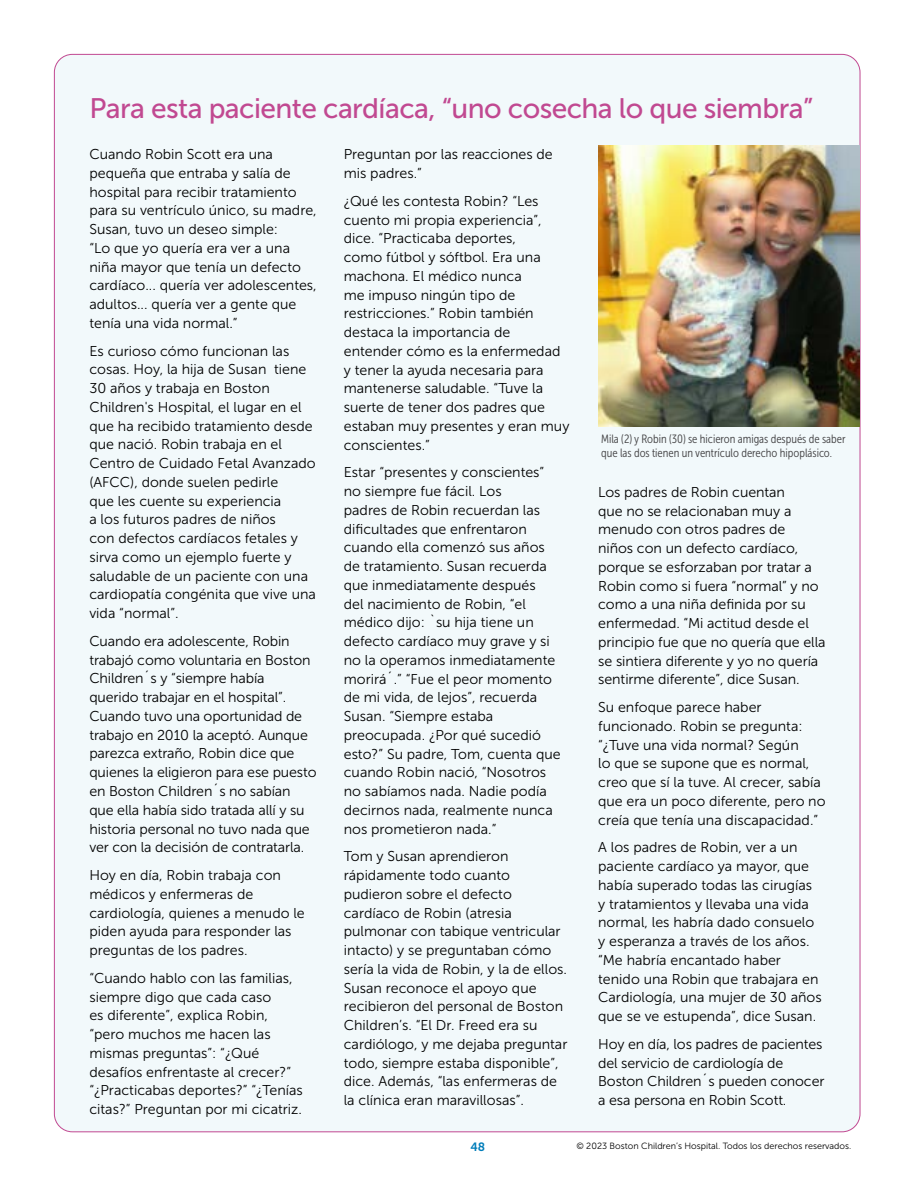
<style>
.page{position:relative;width:918px;height:1188px;background:#fff}
.page>*{position:absolute;margin:0;border:0;box-sizing:border-box;transform-origin:0 0}
.t1{font:28.2px "Museo Sans 500";letter-spacing:-.02em;color:#c14991}
.t2{font:14.25px/18.8px "Museo Sans 300";color:#000}
.t3{font:12px/14.4px "Museo Sans Cond 300";color:#414042}
.t4{font:12px "Museo Sans 700";color:#007dba}
.t5{font:9px "Museo Sans 300";color:#000}
</style>
<div class="page">
<div style="left:54px;top:54px;width:806px;height:1078px;background:#f2f9fb;border-radius:18px"></div>
<img style="left:598px;top:145px;width:262px;height:282px">
<h1 class="t1" style="left:89px;top:93px;width:725px">Para esta paciente cardíaca, “uno cosecha lo que siembra”</h1>
<p class="t2" style="left:89px;top:145px;width:229px">Cuando Robin Scott era una pequeña que entraba y salía de hospital para recibir tratamiento para su ventrículo único, su madre,<br>Susan, tuvo un deseo simple:<br>“Lo que yo quería era ver a una niña mayor que tenía un defecto cardíaco... quería ver adolescentes, adultos... quería ver a gente que tenía una vida normal.”</p>
<p class="t2" style="left:89px;top:342px;width:228px">Es curioso cómo funcionan las cosas. Hoy, la hija de Susan tiene<br>30 años y trabaja en Boston<br>Children's Hospital, el lugar en el que ha recibido tratamiento desde que nació. Robin trabaja en el<br>Centro de Cuidado Fetal Avanzado (AFCC), donde suelen pedirle<br>que les cuente su experiencia<br>a los futuros padres de niños<br>con defectos cardíacos fetales y sirva como un ejemplo fuerte y saludable de un paciente con una cardiopatía congénita que vive una vida “normal”.</p>
<p class="t2" style="left:89px;top:632px;width:229px">Cuando era adolescente, Robin trabajó como voluntaria en Boston<br>Children´s y “siempre había querido trabajar en el hospital”.<br>Cuando tuvo una oportunidad de trabajo en 2010 la aceptó. Aunque parezca extraño, Robin dice que quienes la eligieron para ese puesto en Boston Children´s no sabían que ella había sido tratada allí y su historia personal no tuvo nada que ver con la decisión de contratarla.</p>
<p class="t2" style="left:89px;top:866px;width:217px">Hoy en día, Robin trabaja con médicos y enfermeras de cardiología, quienes a menudo le piden ayuda para responder las preguntas de los padres.</p>
<p class="t2" style="left:89px;top:969px;width:215px">“Cuando hablo con las familias, siempre digo que cada caso<br>es diferente”, explica Robin, “pero muchos me hacen las mismas preguntas”: “¿Qué desafíos enfrentaste al crecer?” “¿Practicabas deportes?” “¿Tenías citas?” Preguntan por mi cicatriz.</p>
<p class="t2" style="left:344px;top:145px;width:211px">Preguntan por las reacciones de mis padres.”</p>
<p class="t2" style="left:344px;top:192px;width:227px">¿Qué les contesta Robin? “Les cuento mi propia experiencia”, dice. “Practicaba deportes,<br>como fútbol y sóftbol. Era una machona. El médico nunca<br>me impuso ningún tipo de restricciones.” Robin también destaca la importancia de entender cómo es la enfermedad y tener la ayuda necesaria para mantenerse saludable. “Tuve la suerte de tener dos padres que estaban muy presentes y eran muy conscientes.”</p>
<p class="t2" style="left:344px;top:463px;width:218px">Estar “presentes y conscientes” no siempre fue fácil. Los<br>padres de Robin recuerdan las dificultades que enfrentaron cuando ella comenzó sus años de tratamiento. Susan recuerda que inmediatamente después<br>del nacimiento de Robin, “el médico dijo: `su hija tiene un defecto cardíaco muy grave y si no la operamos inmediatamente morirá´.” “Fue el peor momento de mi vida, de lejos”, recuerda<br>Susan. “Siempre estaba preocupada. ¿Por qué sucedió esto?” Su padre, Tom, cuenta que cuando Robin nació, “Nosotros no sabíamos nada. Nadie podía decirnos nada, realmente nunca nos prometieron nada.”</p>
<p class="t2" style="left:344px;top:847px;width:225px">Tom y Susan aprendieron rápidamente todo cuanto pudieron sobre el defecto cardíaco de Robin (atresia pulmonar con tabique ventricular intacto) y se preguntaban cómo sería la vida de Robin, y la de ellos.<br>Susan reconoce el apoyo que recibieron del personal de Boston<br>Children’s. “El Dr. Freed era su cardiólogo, y me dejaba preguntar todo, siempre estaba disponible”, dice. Además, “las enfermeras de la clínica eran maravillosas”.</p>
<p class="t3" style="left:601px;top:431px;width:246px">Mila (2) y Robin (30) se hicieron amigas después de saber que las dos tienen un ventrículo derecho hipoplásico.</p>
<p class="t2" style="left:598px;top:483px;width:229px">Los padres de Robin cuentan<br>que no se relacionaban muy a menudo con otros padres de<br>niños con un defecto cardíaco, porque se esforzaban por tratar a<br>Robin como si fuera “normal” y no como a una niña definida por su enfermedad. “Mi actitud desde el principio fue que no quería que ella se sintiera diferente y yo no quería sentirme diferente”, dice Susan.</p>
<p class="t2" style="left:598px;top:698px;width:229px">Su enfoque parece haber funcionado. Robin se pregunta: “¿Tuve una vida normal? Según<br>lo que se supone que es normal, creo que sí la tuve. Al crecer, sabía que era un poco diferente, pero no creía que tenía una discapacidad.”</p>
<p class="t2" style="left:598px;top:838px;width:225px">A los padres de Robin, ver a un paciente cardíaco ya mayor, que había superado todas las cirugías y tratamientos y llevaba una vida normal, les habría dado consuelo y esperanza a través de los años. “Me habría encantado haber tenido una Robin que trabajara en<br>Cardiología, una mujer de 30 años que se ve estupenda”, dice Susan.</p>
<p class="t2" style="left:598px;top:1035px;width:228px">Hoy en día, los padres de pacientes del servicio de cardiología de<br>Boston Children´s pueden conocer a esa persona en Robin Scott.</p>
<p class="t4" style="left:471px;top:1140px;width:16px">48</p>
<p class="t5" style="left:576px;top:1141px;width:277px">© 2023 Boston Children’s Hospital. Todos los derechos reservados.</p>
</div>
